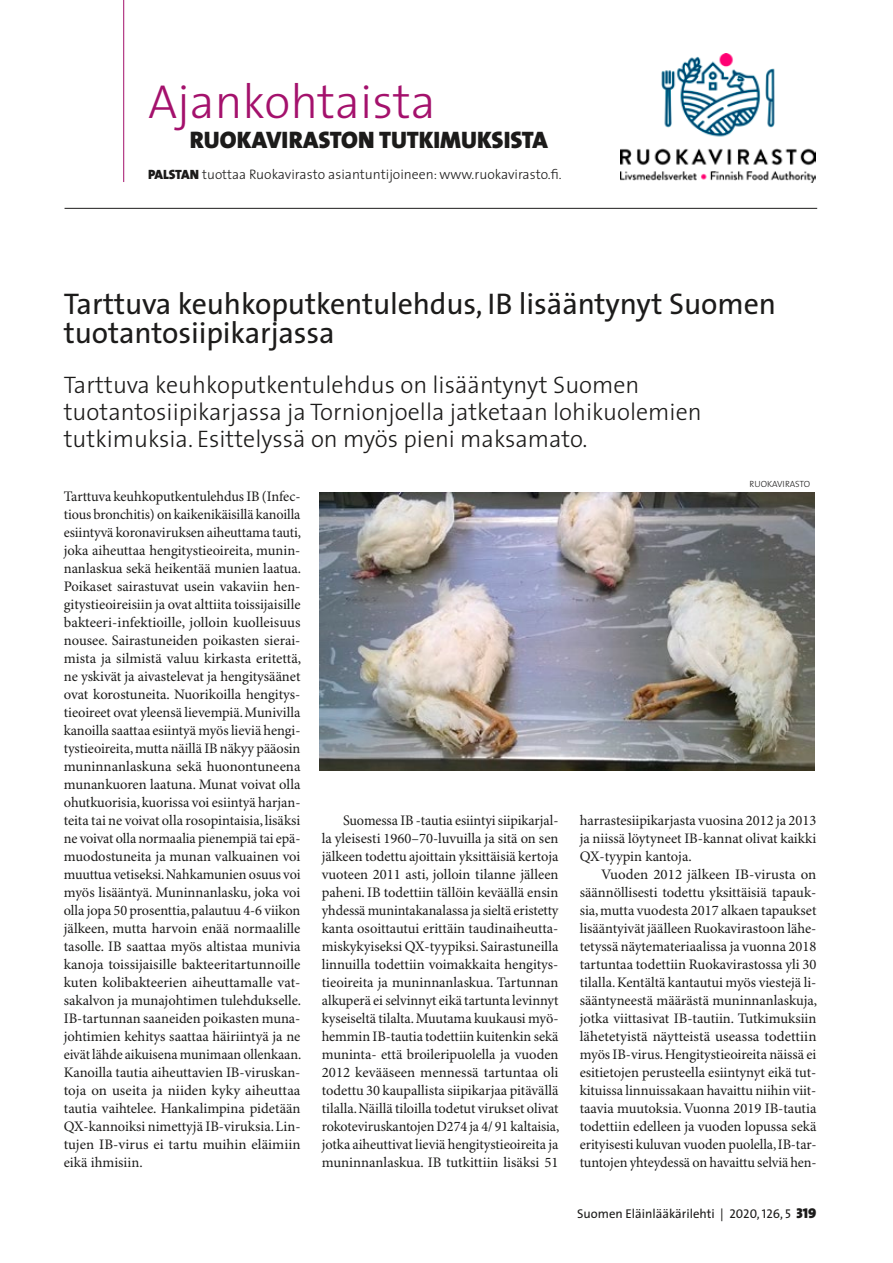
<style>
.page{position:relative;width:893px;height:1263px;background:#fff}
.page>*{position:absolute;margin:0;border:0;box-sizing:border-box;transform-origin:0 0}
.t1{font:300 48px "The Sans";color:#a4116c}
.t2{font:30px/28.5px "The Sans";letter-spacing:-.005em;color:#1c1b1a}
.t3{font:300 24px/27px "The Sans";color:#1c1b1a}
.t4{font:900 24px "The Sans";color:#1c1b1a}
.t5{font:14.55px/18px "Minion Pro";color:#1c1b1a;text-align:justify}
.t6{font:300 13.8px "The Sans";color:#1c1b1a}
.t7{font:12.75px "The Sans";color:#1c1b1a}
.t8{font:300 9px "The Sans";letter-spacing:-.005em;color:#1c1b1a}
.s1{font-weight:900;font-size:13.5px}
.s2{font-size:13.5px}
.s3{font-family:"The Sans Caps"}
.s4{font-family:"The Sans Black Caps";font-size:14.25px}
</style>
<div class="page">
<hr style="left:65px;top:208px;width:752px;height:1px;background:#1c1b1a">
<hr style="left:123px;top:0;width:1px;height:182px;background:#a4116c">
<img style="left:620px;top:54px;width:196px;height:129px">
<img style="left:320px;top:493px;width:494px;height:277px">
<h1 class="t1" style="left:148px;top:62px;width:289px">Ajankohtaista</h1>
<h3 class="t4" style="left:190px;top:119px;width:359px">RUOKAVIRASTON TUTKIMUKSISTA</h3>
<p class="t6" style="left:148px;top:163px;width:415px"><span class="s1">PALSTAN</span> <span class="s2">tuottaa</span> Ruokavirasto asiantuntijoineen: www.ruokavirasto.fi<span class="s2">.</span></p>
<h2 class="t2" style="left:64px;top:289px;width:714px">Tarttuva keuhkoputkentulehdus, IB lisääntynyt Suomen tuotantosiipikarjassa</h2>
<h3 class="t3" style="left:64px;top:371px;width:639px">Tarttuva keuhkoputkentulehdus on lisääntynyt Suomen tuotantosiipikarjassa ja Tornionjoella jatketaan lohikuolemien tutkimuksia. Esittelyssä on myös pieni maksamato.</h3>
<p class="t5" style="left:64px;top:488px;width:239px">Tarttuva keuhkoputkentulehdus IB (Infec&shy;tious bronchitis) on kaikenikäisillä kanoilla esiintyvä koronaviruksen aiheuttama tauti, joka aiheuttaa hengitystieoireita, munin&shy;nanlaskua sekä heikentää munien laatua.<br>Poikaset sairastuvat usein vakaviin hen&shy;gitystieoireisiin ja ovat alttiita toissijaisille bakteeri-infektioille, jolloin kuolleisuus nousee. Sairastuneiden poikasten sierai&shy;mista ja silmistä valuu kirkasta eritettä, ne yskivät ja aivastelevat ja hengitysäänet ovat korostuneita. Nuorikoilla hengitys&shy;tieoireet ovat yleensä lievempiä. Munivilla kanoilla saattaa esiintyä myös lieviä hengi&shy;tystieoireita, mutta näillä IB näkyy pääosin muninnanlaskuna sekä huonontuneena munankuoren laatuna. Munat voivat olla ohutkuorisia, kuorissa voi esiintyä harjan&shy;teita tai ne voivat olla rosopintaisia, lisäksi ne voivat olla normaalia pienempiä tai epä&shy;muodostuneita ja munan valkuainen voi muuttua vetiseksi. Nahkamunien osuus voi myös lisääntyä. Muninnanlasku, joka voi olla jopa 50 prosenttia, palautuu 4-6 viikon jälkeen, mutta harvoin enää normaalille tasolle. IB saattaa myös altistaa munivia kanoja toissijaisille bakteeritartunnoille kuten kolibakteerien aiheuttamalle vat&shy;sakalvon ja munajohtimen tulehdukselle.<br>IB-tartunnan saaneiden poikasten muna&shy;johtimien kehitys saattaa häiriintyä ja ne eivät lähde aikuisena munimaan ollenkaan.<br>Kanoilla tautia aiheuttavien IB-viruskan&shy;toja on useita ja niiden kyky aiheuttaa tautia vaihtelee. Hankalimpina pidetään QX-kannoiksi nimettyjä IB-viruksia. Lin&shy;tujen IB-virus ei tartu muihin eläimiin eikä ihmisiin.</p>
<p class="t8" style="left:749px;top:477px;width:62px">RUOKAVIRASTO</p>
<p class="t5" style="left:322px;top:812px;width:239px;text-indent:21px">Suomessa IB -tautia esiintyi siipikarjal&shy;la yleisesti 1960–70-luvuilla ja sitä on sen jälkeen todettu ajoittain yksittäisiä kertoja vuoteen 2011 asti, jolloin tilanne jälleen paheni. IB todettiin tällöin keväällä ensin yhdessä munintakanalassa ja sieltä eristetty kanta osoittautui erittäin taudinaiheutta&shy;miskykyiseksi QX-tyypiksi. Sairastuneilla linnuilla todettiin voimakkaita hengitys&shy;tieoireita ja muninnanlaskua. Tartunnan alkuperä ei selvinnyt eikä tartunta levinnyt kyseiseltä tilalta. Muutama kuukausi myö&shy;hemmin IB-tautia todettiin kuitenkin sekä muninta- että broileripuolella ja vuoden 2012 kevääseen mennessä tartuntaa oli todettu 30 kaupallista siipikarjaa pitävällä tilalla. Näillä tiloilla todetut virukset olivat rokoteviruskantojen D274 ja 4/ 91 kaltaisia, jotka aiheuttivat lieviä hengitystieoireita ja muninnanlaskua. IB tutkittiin lisäksi 51</p>
<p class="t5" style="left:580px;top:812px;width:238px">harrastesiipikarjasta vuosina 2012 ja 2013 ja niissä löytyneet IB-kannat olivat kaikki QX-tyypin kantoja.</p>
<p class="t5" style="left:580px;top:866px;width:239px;text-indent:21px">Vuoden 2012 jälkeen IB-virusta on säännöllisesti todettu yksittäisiä tapauk&shy;sia, mutta vuodesta 2017 alkaen tapaukset lisääntyivät jäälleen Ruokavirastoon lähe&shy;tetyssä näytemateriaalissa ja vuonna 2018 tartuntaa todettiin Ruokavirastossa yli 30 tilalla. Kentältä kantautui myös viestejä li&shy;sääntyneestä määrästä muninnanlaskuja, jotka viittasivat IB-tautiin. Tutkimuksiin lähetetyistä näytteistä useassa todettiin myös IB-virus. Hengitystieoireita näissä ei esitietojen perusteella esiintynyt eikä tut&shy;kituissa linnuissakaan havaittu niihin viit&shy;taavia muutoksia. Vuonna 2019 IB-tautia todettiin edelleen ja vuoden lopussa sekä erityisesti kuluvan vuoden puolella, IB-tar&shy;tuntojen yhteydessä on havaittu selviä hen-</p>
<p class="t7" style="left:577px;top:1203px;width:241px">Suomen Eläinlääkärilehti | <span class="s3">2020, 126, 5</span> <span class="s4">319</span></p>
</div>
